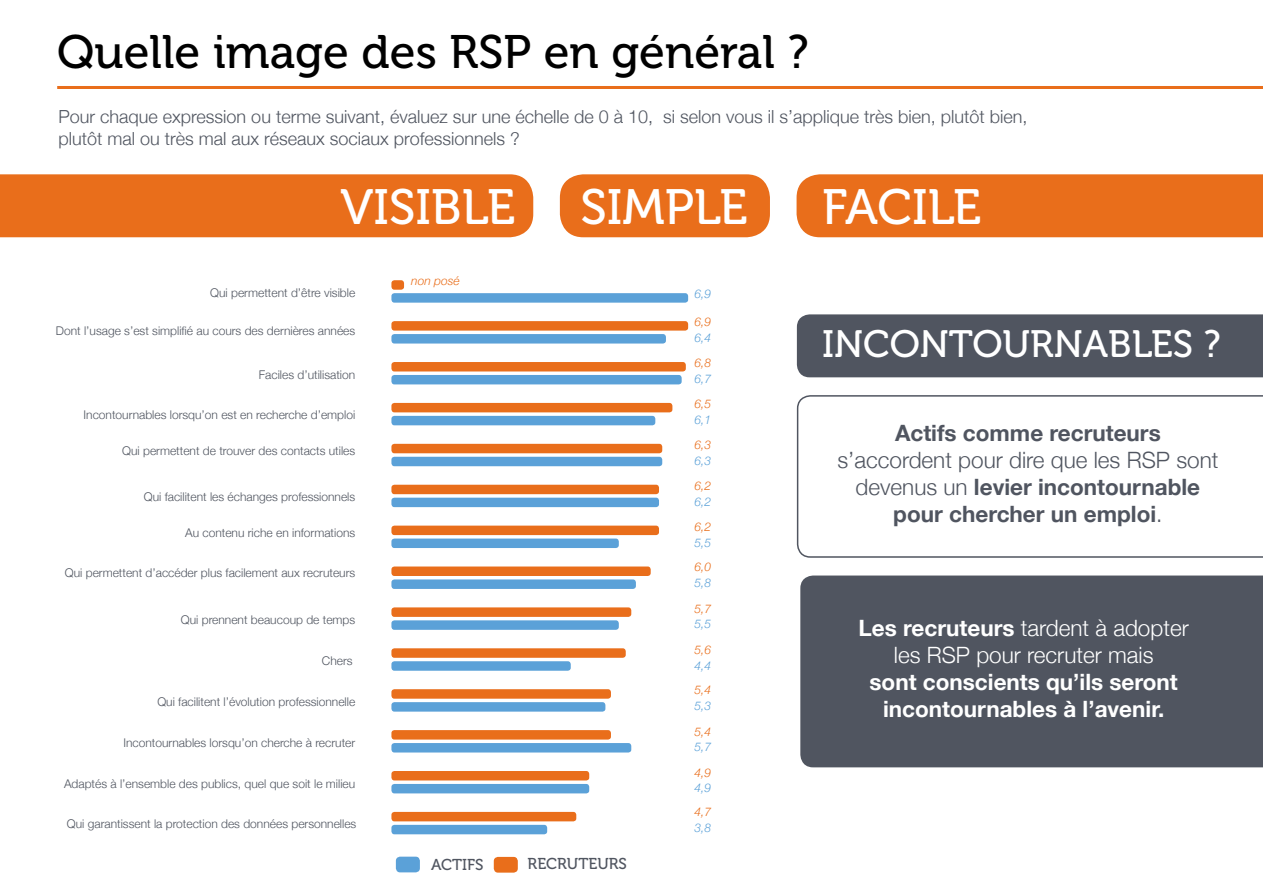
<style>
.page{position:relative;width:1263px;height:893px;background:#fff}
.page>*{position:absolute;margin:0;border:0;box-sizing:border-box;transform-origin:0 0}
.t1{font:49.5px "Museo 500";color:#fff}
.t2{font:46.8px "Museo 500";color:#000}
.t3{font:38.1px "Museo 500";color:#fff}
.t4{font:300 22.5px/27px "Helvetica Neue";color:#505560;text-align:center}
.t5{font:700 22.5px/27px "Helvetica Neue";color:#fff;text-align:center}
.t6{font:300 22.5px/27px "Helvetica Neue";color:#fff;text-align:center}
.t7{font:700 22.5px "Helvetica Neue";color:#505560}
.t8{font:300 18px/21.6px "Helvetica Neue";color:#505560}
.t9{font:15.75px "Museo 500";color:#505560}
.t10{font:300 12px "Helvetica Neue";color:#505560}
.t11{font:italic 300 12px "Helvetica Neue";color:#e96e1b}
.t12{font:italic 300 12px "Helvetica Neue";color:#5ba1d8}
.s1{font-weight:700}
</style>
<div class="page">
<hr style="left:57px;top:86px;width:1206px;height:3px;background:#e96e1b">
<div style="left:796px;top:174px;width:467px;height:63px;background:#e96e1b"></div>
<div style="left:560px;top:174px;width:210px;height:63px;background:#e96e1b;border-radius:23px"></div>
<div style="left:0;top:174px;width:533px;height:63px;background:#e96e1b"></div>
<div style="left:797px;top:314px;width:466px;height:63px;background:#505560"></div>
<svg style="left:797px;top:395px;width:466px;height:163px"></svg>
<div style="left:800px;top:575px;width:463px;height:192px;background:#505560"></div>
<div style="left:494px;top:857px;width:24px;height:16px;background:#e96e1b;border-radius:4px"></div>
<div style="left:396px;top:857px;width:24px;height:15px;background:#5ba1d8;border-radius:4px"></div>
<div style="left:391px;top:280px;width:13px;height:10px;background:#e96e1b;border-radius:3px"></div>
<div style="left:391px;top:293px;width:297px;height:10px;background:#5ba1d8;border-radius:3px"></div>
<div style="left:391px;top:444px;width:271px;height:9px;background:#e96e1b;border-radius:3px"></div>
<div style="left:391px;top:457px;width:271px;height:9px;background:#5ba1d8;border-radius:3px"></div>
<div style="left:391px;top:607px;width:240px;height:10px;background:#e96e1b;border-radius:3px"></div>
<div style="left:391px;top:620px;width:228px;height:10px;background:#5ba1d8;border-radius:3px"></div>
<div style="left:391px;top:321px;width:297px;height:10px;background:#e96e1b;border-radius:3px"></div>
<div style="left:391px;top:334px;width:275px;height:10px;background:#5ba1d8;border-radius:3px"></div>
<div style="left:391px;top:485px;width:268px;height:9px;background:#e96e1b;border-radius:3px"></div>
<div style="left:391px;top:498px;width:268px;height:9px;background:#5ba1d8;border-radius:3px"></div>
<div style="left:391px;top:648px;width:235px;height:10px;background:#e96e1b;border-radius:3px"></div>
<div style="left:391px;top:661px;width:180px;height:10px;background:#5ba1d8;border-radius:3px"></div>
<div style="left:391px;top:362px;width:295px;height:9px;background:#e96e1b;border-radius:3px"></div>
<div style="left:391px;top:375px;width:291px;height:9px;background:#5ba1d8;border-radius:3px"></div>
<div style="left:391px;top:526px;width:268px;height:9px;background:#e96e1b;border-radius:3px"></div>
<div style="left:391px;top:539px;width:228px;height:9px;background:#5ba1d8;border-radius:3px"></div>
<div style="left:391px;top:689px;width:220px;height:10px;background:#e96e1b;border-radius:3px"></div>
<div style="left:391px;top:702px;width:214px;height:10px;background:#5ba1d8;border-radius:3px"></div>
<div style="left:391px;top:771px;width:198px;height:9px;background:#e96e1b;border-radius:3px"></div>
<div style="left:391px;top:784px;width:198px;height:9px;background:#5ba1d8;border-radius:3px"></div>
<div style="left:391px;top:403px;width:281px;height:9px;background:#e96e1b;border-radius:3px"></div>
<div style="left:391px;top:416px;width:264px;height:9px;background:#5ba1d8;border-radius:3px"></div>
<div style="left:391px;top:566px;width:260px;height:10px;background:#e96e1b;border-radius:3px"></div>
<div style="left:391px;top:579px;width:245px;height:10px;background:#5ba1d8;border-radius:3px"></div>
<div style="left:391px;top:730px;width:220px;height:10px;background:#e96e1b;border-radius:3px"></div>
<div style="left:391px;top:743px;width:240px;height:9px;background:#5ba1d8;border-radius:3px"></div>
<div style="left:391px;top:812px;width:185px;height:9px;background:#e96e1b;border-radius:3px"></div>
<div style="left:391px;top:825px;width:156px;height:9px;background:#5ba1d8;border-radius:3px"></div>
<h2 class="t2" style="left:57px;top:26px;width:420px">QUELLE IMAGE DES RSP</h2>
<h2 class="t2" style="left:544px;top:26px;width:266px">EN GÉNÉRAL ?</h2>
<h3 class="t8" style="left:59px;top:105px;width:970px">Pour chaque expression ou terme suivant, évaluez sur une échelle de 0 à 10, si selon vous il s’applique très bien, plutôt bien, plutôt mal ou très mal aux réseaux sociaux professionnels ?</h3>
<h1 class="t1" style="left:340px;top:180px;width:148px">VISIBLE</h1>
<h1 class="t1" style="left:580px;top:180px;width:140px">SIMPLE</h1>
<h1 class="t1" style="left:822px;top:180px;width:132px">FACILE</h1>
<p class="t10" style="left:210px;top:283px;width:146px">Qui permettent d’être visible</p>
<p class="t10" style="left:56px;top:321px;width:301px">Dont l’usage s’est simplifié au cours des dernières années</p>
<p class="t10" style="left:259px;top:365px;width:98px">Faciles d’utilisation</p>
<p class="t10" style="left:84px;top:405px;width:273px">Incontournables lorsqu’on est en recherche d’emploi</p>
<p class="t10" style="left:122px;top:441px;width:234px">Qui permettent de trouver des contacts utiles</p>
<p class="t10" style="left:144px;top:487px;width:213px">Qui facilitent les échanges professionnels</p>
<p class="t10" style="left:185px;top:523px;width:172px">Au contenu riche en informations</p>
<p class="t10" style="left:65px;top:563px;width:292px">Qui permettent d’accéder plus facilement aux recruteurs</p>
<p class="t10" style="left:181px;top:610px;width:176px">Qui prennent beaucoup de temps</p>
<p class="t10" style="left:322px;top:651px;width:32px">Chers</p>
<p class="t10" style="left:157px;top:692px;width:199px">Qui facilitent l’évolution professionnelle</p>
<p class="t10" style="left:123px;top:733px;width:233px">Incontournables lorsqu’on cherche à recruter</p>
<p class="t10" style="left:64px;top:774px;width:293px">Adaptés à l’ensemble des publics, quel que soit le milieu</p>
<p class="t10" style="left:67px;top:814px;width:291px">Qui garantissent la protection des données personnelles</p>
<p class="t11" style="left:411px;top:272px;width:50px">non posé</p>
<h3 class="t9" style="left:431px;top:855px;width:54px">ACTIFS</h3>
<h3 class="t9" style="left:528px;top:855px;width:101px">RECRUTEURS</h3>
<p class="t12" style="left:695px;top:285px;width:18px">6,9</p>
<p class="t11" style="left:695px;top:312px;width:18px">6,9</p>
<p class="t11" style="left:695px;top:354px;width:18px">6,8</p>
<p class="t11" style="left:695px;top:395px;width:18px">6,5</p>
<p class="t11" style="left:695px;top:436px;width:18px">6,3</p>
<p class="t11" style="left:695px;top:476px;width:18px">6,2</p>
<p class="t11" style="left:695px;top:517px;width:18px">6,2</p>
<p class="t11" style="left:695px;top:558px;width:18px">6,0</p>
<p class="t11" style="left:695px;top:599px;width:18px">5,7</p>
<p class="t11" style="left:695px;top:640px;width:18px">5,6</p>
<p class="t11" style="left:695px;top:681px;width:18px">5,4</p>
<p class="t11" style="left:695px;top:722px;width:18px">5,4</p>
<p class="t11" style="left:695px;top:763px;width:18px">4,9</p>
<p class="t11" style="left:695px;top:802px;width:18px">4,7</p>
<p class="t12" style="left:695px;top:328px;width:18px">6,4</p>
<p class="t12" style="left:695px;top:369px;width:18px">6,7</p>
<p class="t12" style="left:695px;top:410px;width:18px">6,1</p>
<p class="t12" style="left:695px;top:451px;width:18px">6,3</p>
<p class="t12" style="left:695px;top:492px;width:18px">6,2</p>
<p class="t12" style="left:695px;top:533px;width:18px">5,5</p>
<p class="t12" style="left:695px;top:573px;width:18px">5,8</p>
<p class="t12" style="left:695px;top:615px;width:18px">5,5</p>
<p class="t12" style="left:695px;top:656px;width:18px">4,4</p>
<p class="t12" style="left:695px;top:696px;width:18px">5,3</p>
<p class="t12" style="left:695px;top:738px;width:18px">5,7</p>
<p class="t12" style="left:695px;top:779px;width:18px">4,9</p>
<p class="t12" style="left:695px;top:818px;width:18px">3,8</p>
<h3 class="t3" style="left:822px;top:323px;width:400px">INCONTOURNABLES ?</h3>
<h3 class="t7" style="left:895px;top:413px;width:267px">Actifs comme recruteurs</h3>
<h3 class="t4" style="left:837px;top:446px;width:382px">s’accordent pour dire que les RSP sont devenus un <span class="s1">levier incontournable pour chercher un emploi</span>.</h3>
<h3 class="t6" style="left:859px;top:613px;width:332px"><span class="s1">Les recruteurs</span> tardent à adopter les RSP pour recruter mais</h3>
<h3 class="t5" style="left:869px;top:667px;width:310px">sont conscients qu’ils seront incontournables à l’avenir.</h3>
</div>
